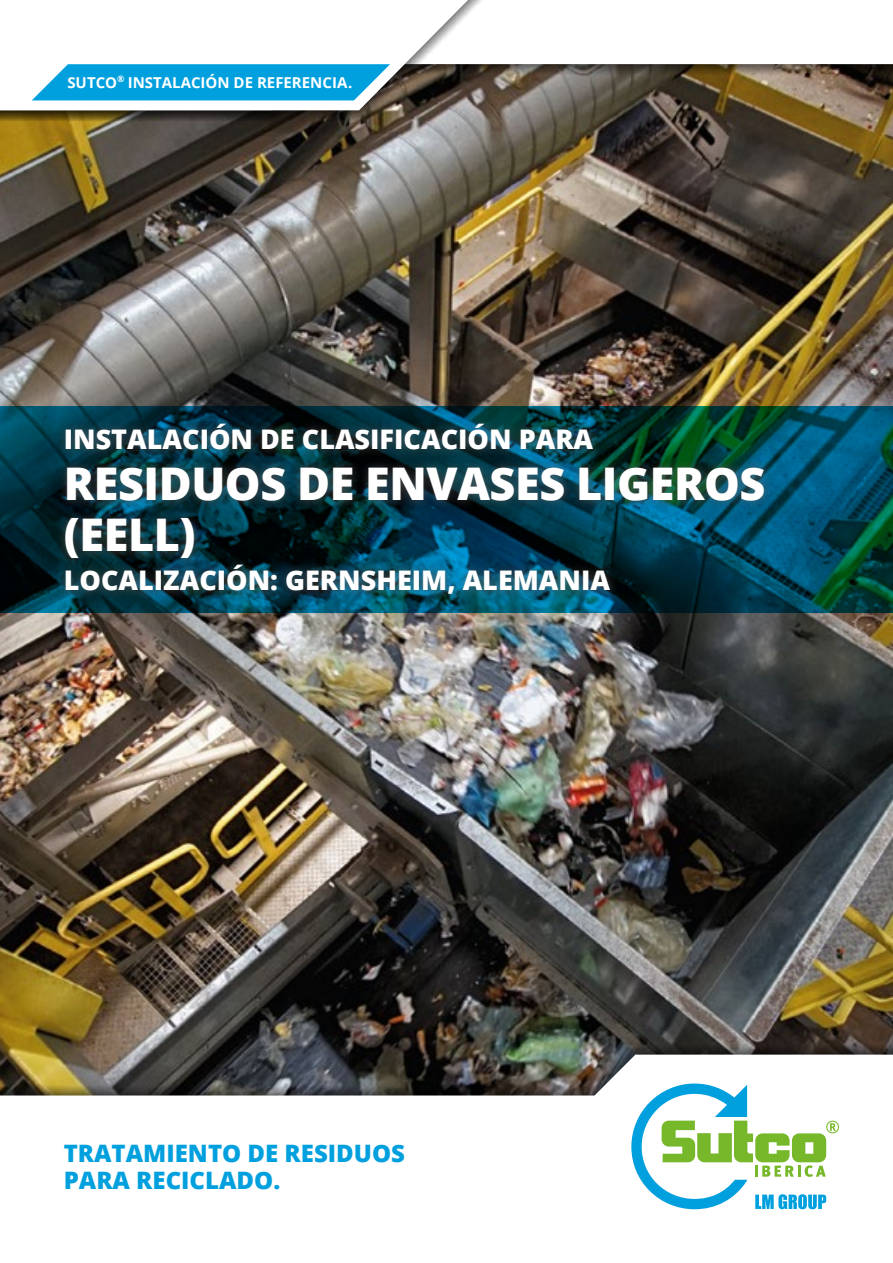
<style>
.page{position:relative;width:893px;height:1263px;background:#fff}
.page>*{position:absolute;margin:0;border:0;box-sizing:border-box;transform-origin:0 0}
.t1{font:800 45px/51px "Open Sans";letter-spacing:-.01em;color:#fff}
.t2{font:800 27px "Open Sans";color:#fff}
.t3{font:800 24px/27px "Open Sans";color:#00a0de}
.t4{font:700 15px "Open Sans";color:#fff}
</style>
<div class="page">
<img style="left:0;top:121px;width:893px;height:923px">
<img style="left:0;top:1044px;width:893px;height:10px">
<svg style="left:0;top:1054px;width:893px;height:156px"></svg>
<svg style="left:631px;top:1083px;width:208px;height:126px"></svg>
<svg style="left:0;top:406px;width:893px;height:207px;background:#004352"></svg>
<svg style="left:503px;top:110px;width:390px;height:11px;background:#645641"></svg>
<img style="left:503px;top:64px;width:390px;height:46px">
<svg style="left:0;top:0;width:503px;height:121px"></svg>
<svg style="left:0;top:0;width:468px;height:110px"></svg>
<svg style="left:32px;top:64px;width:358px;height:36px;background:#17a6de"></svg>
<div style="left:56px;top:415px;width:717px;height:188px;background:#575756;opacity:.75"></div>
<p class="t4" style="left:67px;top:72px;width:286px">SUTCO<sup>®</sup> INSTALACIÓN DE REFERENCIA.</p>
<p class="t2" style="left:64px;top:419px;width:531px">INSTALACIÓN DE CLASIFICACIÓN PARA</p>
<h1 class="t1" style="left:64px;top:456px;width:703px">RESIDUOS DE ENVASES LIGEROS (EELL)</h1>
<p class="t2" style="left:64px;top:560px;width:548px">LOCALIZACIÓN: GERNSHEIM, ALEMANIA</p>
<p class="t3" style="left:64px;top:1139px;width:343px">TRATAMIENTO DE RESIDUOS<br>PARA RECICLADO.</p>
</div>
